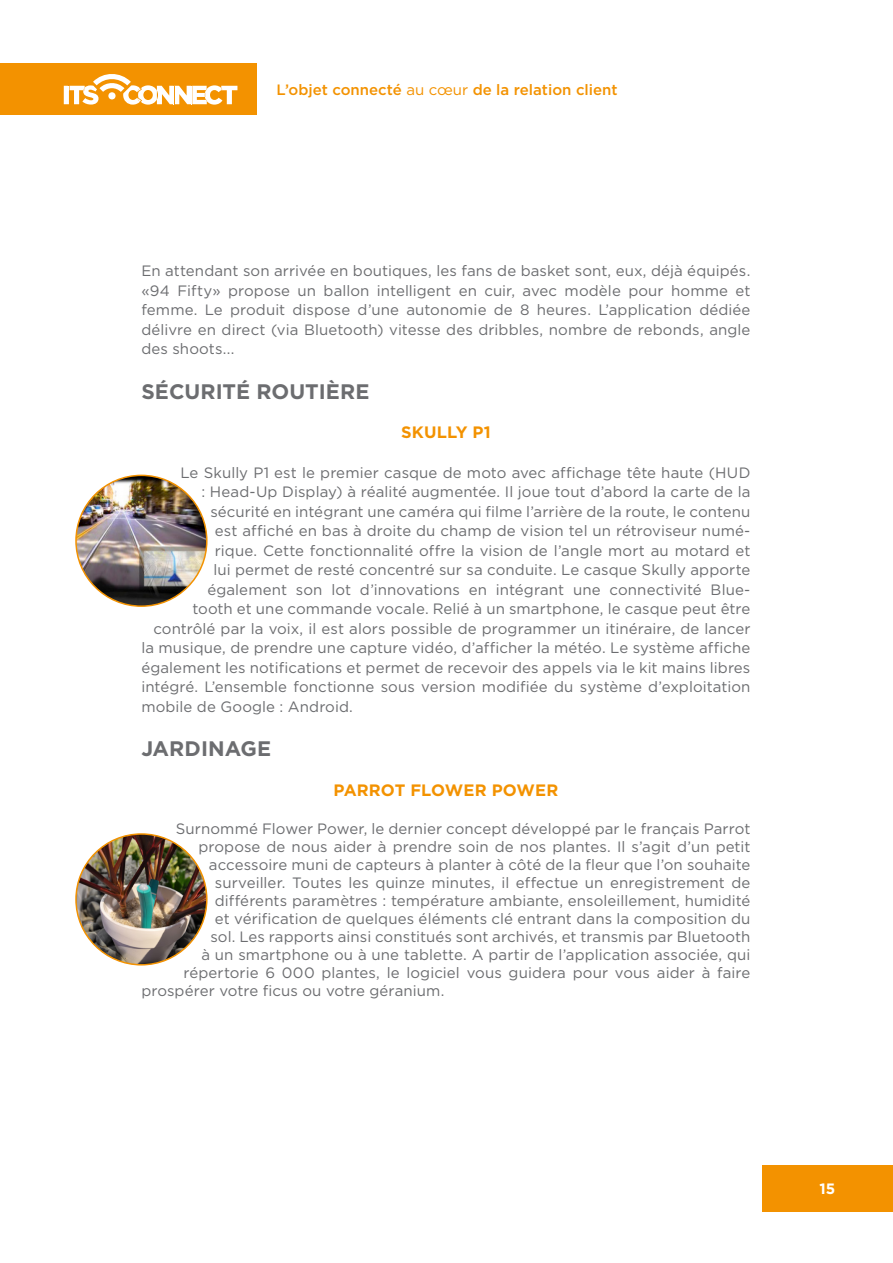
<style>
.page{position:relative;width:893px;height:1263px;background:#fff}
.page>*{position:absolute;margin:0;border:0;box-sizing:border-box;transform-origin:0 0}
.Labeur{font:700 21px "Gotham";color:#6c6d70}
.Labeur-2{font:700 16.5px "Gotham";letter-spacing:.005em;color:#f39200}
.Labeur-3{font:15px/19.5px "Gotham";letter-spacing:.005em;color:#6c6d70;text-align:justify}
.t1{font:500 15px "Gotham";color:#f39200}
.t2{font:700 15px "Gotham";color:#fff}
.s1{font-weight:400}
</style>
<div class="page">
<div style="left:0;top:64px;width:257px;height:51px;background:#f39200"></div>
<svg style="left:64px;top:74px;width:173px;height:31px"></svg>
<div style="left:762px;top:1165px;width:131px;height:46px;background:#f39200"></div>
<img style="left:76px;top:475px;width:131px;height:131px;border-radius:65px">
<img style="left:76px;top:834px;width:131px;height:131px;border-radius:65px">
<p class="t1" style="left:276px;top:80px;width:343px">L’objet connecté <span class="s1">au cœur</span> de la relation client</p>
<p class="Labeur-3" style="left:141px;top:261px;width:611px">En attendant son arrivée en boutiques, les fans de basket sont, eux, déjà équipés. «94 Fifty» propose un ballon intelligent en cuir, avec modèle pour homme et femme. Le produit dispose d’une autonomie de 8 heures. L’application dédiée délivre en direct (via Bluetooth) vitesse des dribbles, nombre de rebonds, angle des shoots...</p>
<p class="Labeur" style="left:141px;top:377px;width:230px">SÉCURITÉ ROUTIÈRE</p>
<p class="Labeur-2" style="left:401px;top:422px;width:91px">SKULLY P1</p>
<p class="Labeur-3" style="left:180px;top:462px;width:571px">Le Skully P1 est le premier casque de moto avec affichage tête haute (HUD</p>
<p class="Labeur-3" style="left:201px;top:482px;width:551px">: Head-Up Display) à réalité augmentée. Il joue tout d’abord la carte de la</p>
<p class="Labeur-3" style="left:210px;top:501px;width:542px">sécurité en intégrant une caméra qui filme l’arrière de la route, le contenu</p>
<p class="Labeur-3" style="left:215px;top:521px;width:537px">est affiché en bas à droite du champ de vision tel un rétroviseur numé-</p>
<p class="Labeur-3" style="left:215px;top:540px;width:537px">rique. Cette fonctionnalité offre la vision de l’angle mort au motard et</p>
<p class="Labeur-3" style="left:213px;top:560px;width:539px">lui permet de resté concentré sur sa conduite. Le casque Skully apporte</p>
<p class="Labeur-3" style="left:207px;top:579px;width:545px">également son lot d’innovations en intégrant une connectivité Blue-</p>
<p class="Labeur-3" style="left:192px;top:599px;width:560px">tooth et une commande vocale. Relié à un smartphone, le casque peut être</p>
<p class="Labeur-3" style="left:153px;top:618px;width:599px">contrôlé par la voix, il est alors possible de programmer un itinéraire, de lancer</p>
<p class="Labeur-3" style="left:141px;top:638px;width:610px">la musique, de prendre une capture vidéo, d’afficher la météo. Le système affiche</p>
<p class="Labeur-3" style="left:141px;top:657px;width:610px">également les notifications et permet de recevoir des appels via le kit mains libres</p>
<p class="Labeur-3" style="left:141px;top:677px;width:610px">intégré. L’ensemble fonctionne sous version modifiée du système d’exploitation</p>
<p class="Labeur-3" style="left:141px;top:696px;width:213px">mobile de Google : Android.</p>
<p class="Labeur" style="left:141px;top:735px;width:131px">JARDINAGE</p>
<p class="Labeur-2" style="left:333px;top:779px;width:226px">PARROT FLOWER POWER</p>
<p class="Labeur-3" style="left:176px;top:818px;width:576px">Surnommé Flower Power, le dernier concept développé par le français Parrot</p>
<p class="Labeur-3" style="left:198px;top:836px;width:554px">propose de nous aider à prendre soin de nos plantes. Il s’agit d’un petit</p>
<p class="Labeur-3" style="left:209px;top:854px;width:543px">accessoire muni de capteurs à planter à côté de la fleur que l’on souhaite</p>
<p class="Labeur-3" style="left:215px;top:872px;width:537px">surveiller. Toutes les quinze minutes, il effectue un enregistrement de</p>
<p class="Labeur-3" style="left:215px;top:890px;width:537px">différents paramètres : température ambiante, ensoleillement, humidité</p>
<p class="Labeur-3" style="left:215px;top:908px;width:537px">et vérification de quelques éléments clé entrant dans la composition du</p>
<p class="Labeur-3" style="left:210px;top:926px;width:542px">sol. Les rapports ainsi constitués sont archivés, et transmis par Bluetooth</p>
<p class="Labeur-3" style="left:201px;top:944px;width:551px">à un smartphone ou à une tablette. A partir de l’application associée, qui</p>
<p class="Labeur-3" style="left:183px;top:962px;width:569px">répertorie 6 000 plantes, le logiciel vous guidera pour vous aider à faire</p>
<p class="Labeur-3" style="left:141px;top:980px;width:305px">prospérer votre ficus ou votre géranium.</p>
<p class="t2" style="left:820px;top:1179px;width:17px">15</p>
</div>
